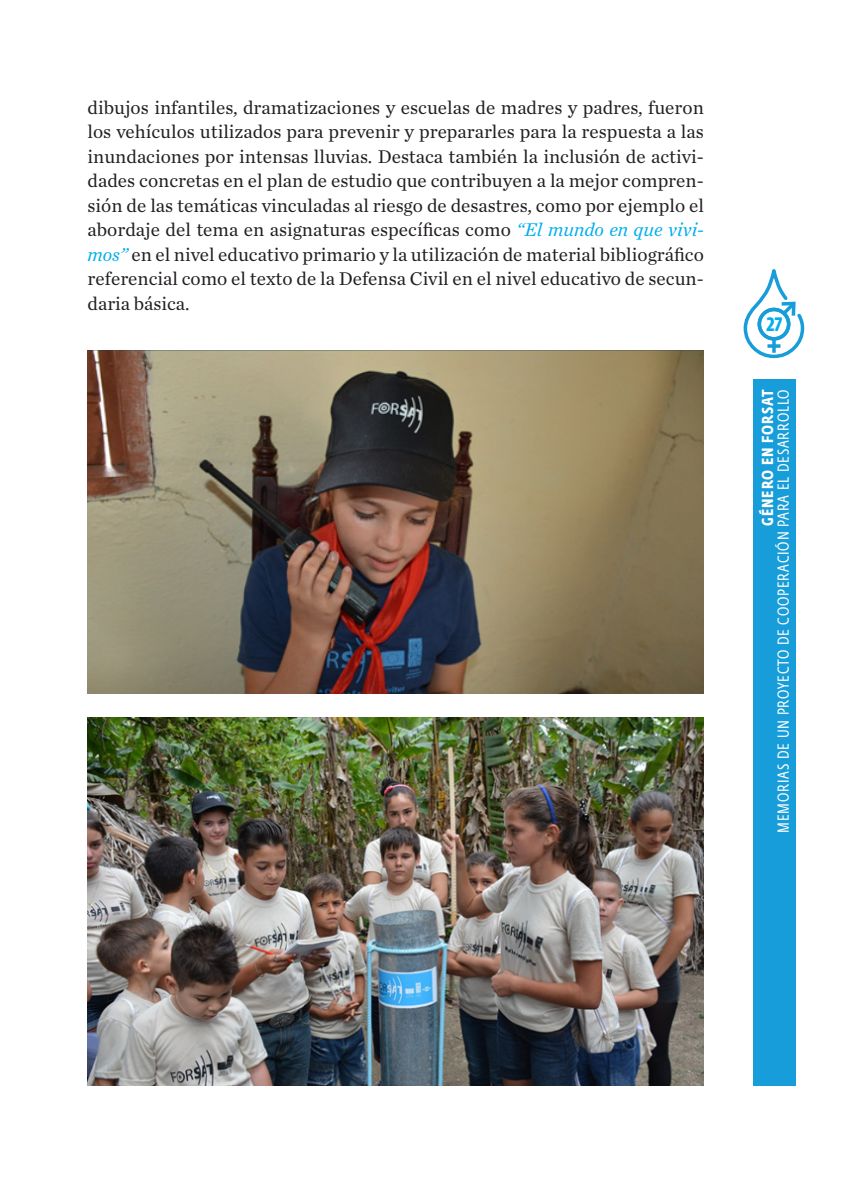
<style>
.page{position:relative;width:844px;height:1191px;background:#fff}
.page>*{position:absolute;margin:0;border:0;box-sizing:border-box;transform-origin:0 0}
.Cuerpo_de_Texto{font:19.25px/24.5px "Chronicle Text G1";color:#231f20;text-align:justify}
.t1{font:700 19.25px "Fedra Sans Cond Std";color:#00aeef}
.t2{font:15.75px "Fedra Sans Cond Std";letter-spacing:.06em;color:#fff}
.t3{font:700 15.75px "Fedra Sans Cond Std";letter-spacing:.06em;color:#fff}
.s1{font-style:italic;color:#00aeef}
</style>
<div class="page">
<div style="left:752px;top:379px;width:43px;height:706px;background:#179dd9"></div>
<svg style="left:743px;top:269px;width:62px;height:90px"></svg>
<img style="left:88px;top:350px;width:615px;height:343px">
<img style="left:88px;top:718px;width:615px;height:367px">
<p class="Cuerpo_de_Texto" style="left:88px;top:94px;width:617px">dibujos infantiles, dramatizaciones y escuelas de madres y padres, fueron los vehículos utilizados para prevenir y prepararles para la respuesta a las inundaciones por intensas lluvias. Destaca también la inclusión de activi&shy;dades concretas en el plan de estudio que contribuyen a la mejor compren&shy;sión de las temáticas vinculadas al riesgo de desastres, como por ejemplo el abordaje del tema en asignaturas específicas como <span class="s1">“El mundo en que vivi&shy;mos”</span> en el nivel educativo primario y la utilización de material bibliográfico referencial como el texto de la Defensa Civil en el nivel educativo de secun&shy;daria básica.</p>
<p class="t1" style="left:766px;top:312px;width:17px">27</p>
<p class="t3" style="left:757px;top:526px;width:138px;rotate:-90deg">GÉNERO EN FORSAT</p>
<p class="t2" style="left:773px;top:833px;width:445px;rotate:-90deg">MEMORIAS DE UN PROYECTO DE COOPERACIÓN PARA EL DESARROLLO</p>
</div>
